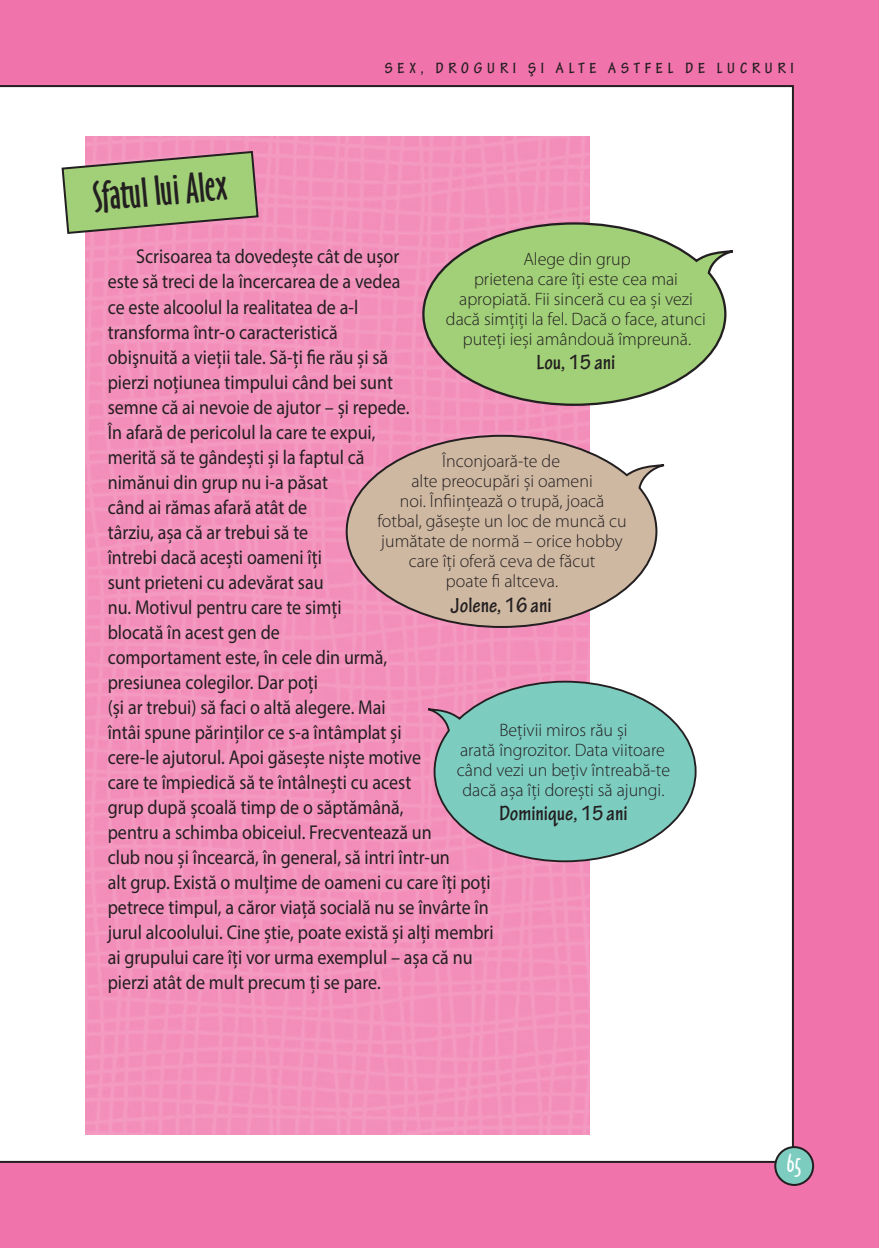
<style>
.page{position:relative;width:879px;height:1248px;background:#fff}
.page>*{position:absolute;margin:0;border:0;box-sizing:border-box;transform-origin:0 0}
._004_Kid_s_name{font:39.2px "Oz Handicraft BT";color:#231f20}
.t1{font:24px "Oz Handicraft BT";color:#fff}
._011_Bubble_name{font:700 condensed 22px "Tekton Pro";color:#231f20}
._005_Answer{font:20px/25px "Myriad Pro";color:#231f20;scale:.9 1}
._010_Bubble_text{font:300 18px/20px "Myriad Pro";color:#231f20;text-align:center}
.t2{font:700 condensed 16px "Tekton Pro";letter-spacing:.3em;color:#231f20}
</style>
<div class="page">
<div style="left:0;top:0;width:879px;height:1247px;background:#f173ac"></div>
<div style="left:0;top:85px;width:794px;height:1077px;background:#fff"></div>
<img style="left:85px;top:136px;width:505px;height:998px">
<div style="left:775px;top:1146px;width:38px;height:38px;background:#7dccc0;border-radius:50%"></div>
<div style="left:774px;top:1145px;width:40px;height:40px;border:2px solid #231f20;border-radius:50%"></div>
<svg style="left:421px;top:221px;width:343px;height:186px;background:#b9ce98"></svg>
<svg style="left:345px;top:434px;width:345px;height:195px;background:#d7bbb1"></svg>
<svg style="left:406px;top:679px;width:291px;height:184px;background:#9ec1c1"></svg>
<svg style="left:60px;top:150px;width:200px;height:85px;background:#aebb86"></svg>
<p class="_004_Kid_s_name" style="left:91px;top:174px;width:136px;rotate:-5deg">Sfatul lui Alex</p>
<p class="t2" style="left:385px;top:59px;width:411px">SEX, DROGURI ŞI ALTE ASTFEL DE LUCRURI</p>
<p class="_005_Answer" style="left:108px;top:244px;width:430px;text-indent:28px">Scrisoarea ta dovedește cât de ușor<br>este să treci de la încercarea de a vedea<br>ce este alcoolul la realitatea de a‑l<br>transforma într‑o caracteristică<br>obişnuită a vieții tale. Să‑ți fie rău și să<br>pierzi noțiunea timpului când bei sunt<br>semne că ai nevoie de ajutor – și repede.<br>În afară de pericolul la care te expui,<br>merită să te gândești și la faptul că<br>nimănui din grup nu i‑a păsat<br>când ai rămas afară atât de<br>târziu, așa că ar trebui să te<br>întrebi dacă acești oameni îți<br>sunt prieteni cu adevărat sau<br>nu. Motivul pentru care te simți<br>blocată în acest gen de<br>comportament este, în cele din urmă,<br>presiunea colegilor. Dar poți<br>(și ar trebui) să faci o altă alegere. Mai<br>întâi spune părinților ce s‑a întâmplat și<br>cere‑le ajutorul. Apoi găsește niște motive<br>care te împiedică să te întâlnești cu acest<br>grup după școală timp de o săptămână,<br>pentru a schimba obiceiul. Frecventează un<br>club nou și încearcă, în general, să intri într‑un<br>alt grup. Există o mulțime de oameni cu care îți poți petrece timpul, a căror viață socială nu se învârte în jurul alcoolului. Cine știe, poate există și alți membri ai grupului care îți vor urma exemplul – așa că nu pierzi atât de mult precum ți se pare.</p>
<p class="_010_Bubble_text" style="left:446px;top:248px;width:261px">Alege din grup<br>prietena care îți este cea mai apropiată. Fii sinceră cu ea și vezi dacă simțiți la fel. Dacă o face, atunci puteți ieși amândouă împreună.</p>
<p class="_011_Bubble_name" style="left:536px;top:349px;width:80px">Lou, 15 ani</p>
<p class="_010_Bubble_text" style="left:377px;top:451px;width:251px">Înconjoară‑te de<br>alte preocupări și oameni<br>noi. Înființează o trupă, joacă fotbal, găsește un loc de muncă cu jumătate de normă – orice hobby care îți oferă ceva de făcut<br>poate fi altceva.</p>
<p class="_011_Bubble_name" style="left:451px;top:592px;width:102px">Jolene, 16 ani</p>
<p class="_010_Bubble_text" style="left:457px;top:719px;width:215px">Bețivii miros rău și<br>arată îngrozitor. Data viitoare când vezi un bețiv întreabă‑te dacă așa îți dorești să ajungi.</p>
<p class="_011_Bubble_name" style="left:499px;top:800px;width:130px">Dominique, 15 ani</p>
<p class="t1" style="left:787px;top:1149px;width:16px">65</p>
</div>
